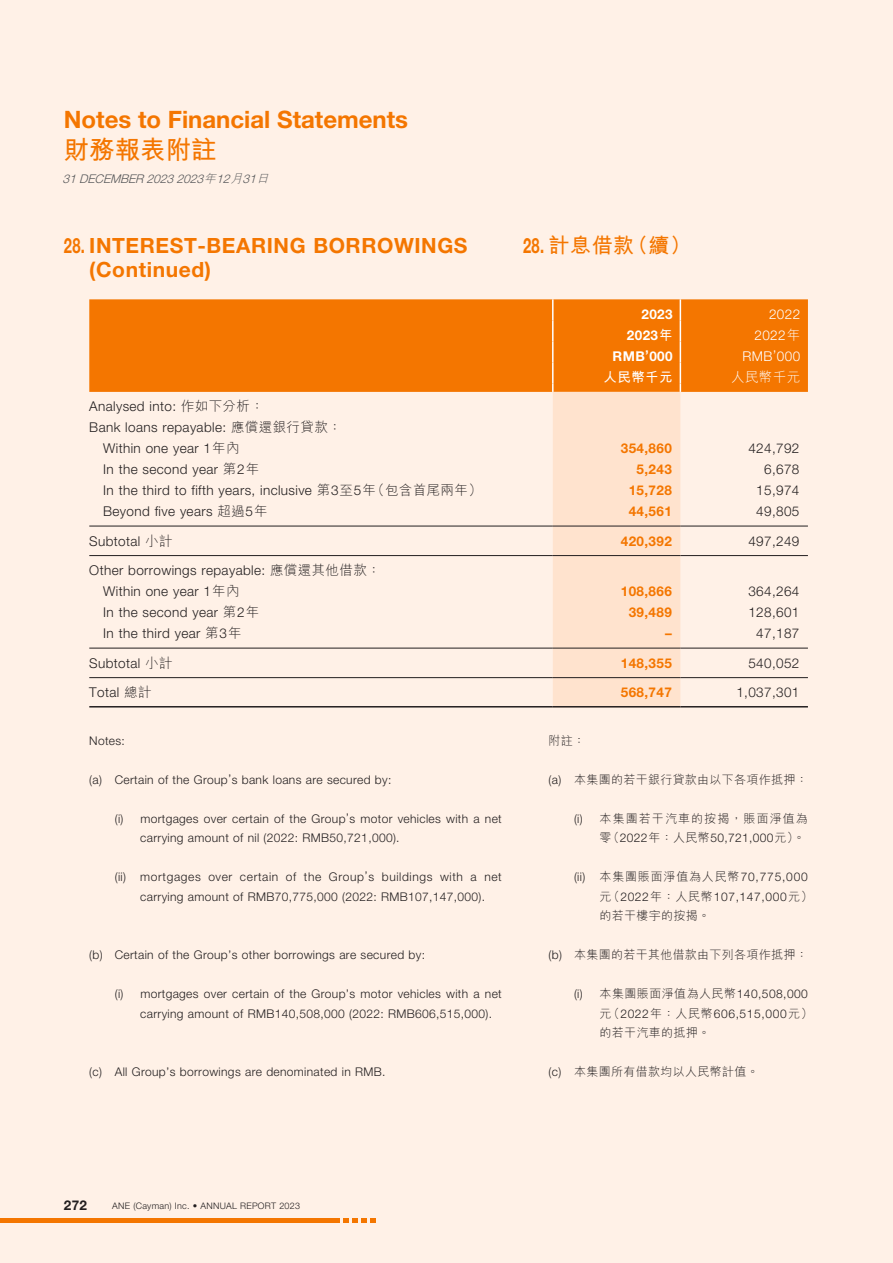
<style>
.page{position:relative;width:893px;height:1263px;background:#fff1e7}
.page>*{position:absolute;margin:0;border:0;box-sizing:border-box;transform-origin:0 0}
.t1{font:700 25.5px "M Hei HK";color:#f47600}
.t2{font:700 24px "Helvetica Neue LT Std";color:#f47600}
.t3{font:700 21px/24px "Helvetica Neue LT Std";letter-spacing:.03em;color:#f47600;scale:.7 1}
.t4{font:700 21px "M Hei HK";color:#f47600}
.t5{font:300 13.5px/21px "Helvetica Neue LT Std";letter-spacing:.03em;color:#231f20}
.t6{font:700 13.5px "Helvetica Neue LT Std";letter-spacing:.03em;color:#f47600}
.t7{font:700 13.5px "Helvetica Neue LT Std";letter-spacing:.03em;color:#fff}
.t8{font:300 13.5px "Helvetica Neue LT Std";letter-spacing:.03em;color:#fff}
.t9{font:700 13.5px "M Hei HK";letter-spacing:.03em;color:#fff}
.t10{font:300 13.5px "M Hei HK";letter-spacing:.03em;color:#fff}
.t11{font:700 13.5px "Helvetica Neue LT Std";color:#231f20}
.t12{font:300 12px/19.5px "Helvetica Neue LT Std";letter-spacing:.03em;color:#231f20}
.t13{font:300 12px/19.5px "Helvetica Neue LT Std";letter-spacing:.05em;color:#231f20}
.t14{font:300 12px/19.5px "Helvetica Neue LT Std";letter-spacing:.055em;color:#231f20}
.t15{font:300 12px "M Hei HK";letter-spacing:.03em;color:#231f20}
.t16{font:italic 300 12px "Helvetica Neue LT Std";color:#57585a}
.t17{font:300 12px "M Hei HK";letter-spacing:.09em;color:#231f20}
.t18{font:300 9px "Helvetica Neue LT Std";letter-spacing:.03em;color:#231f20}
.s1{font-family:"M Hei HK"}
.s2{font-family:"Helvetica Neue LT Std"}
.s3{font-weight:700}
</style>
<div class="page">
<svg style="left:344px;top:1218px;width:32px;height:4px"></svg>
<hr style="left:0;top:1218px;width:340px;height:4px;background:#f47600">
<div style="left:89px;top:299px;width:719px;height:93px;background:#f47600"></div>
<svg style="left:552px;top:299px;width:129px;height:407px"></svg>
<hr style="left:89px;top:526px;width:464px;height:1px;background:#231f20">
<hr style="left:553px;top:526px;width:127px;height:1px;background:#231f20">
<hr style="left:680px;top:526px;width:128px;height:1px;background:#231f20">
<hr style="left:89px;top:555px;width:464px;height:1px;background:#231f20">
<hr style="left:553px;top:555px;width:127px;height:1px;background:#231f20">
<hr style="left:680px;top:555px;width:128px;height:1px;background:#231f20">
<hr style="left:89px;top:648px;width:464px;height:1px;background:#231f20">
<hr style="left:553px;top:648px;width:127px;height:1px;background:#231f20">
<hr style="left:680px;top:648px;width:128px;height:1px;background:#231f20">
<hr style="left:89px;top:677px;width:464px;height:1px;background:#231f20">
<hr style="left:553px;top:677px;width:127px;height:1px;background:#231f20">
<hr style="left:680px;top:677px;width:128px;height:1px;background:#231f20">
<hr style="left:89px;top:706px;width:464px;height:1px;background:#231f20">
<hr style="left:553px;top:706px;width:127px;height:1px;background:#231f20">
<hr style="left:680px;top:706px;width:128px;height:1px;background:#231f20">
<h2 class="t2" style="left:64px;top:104px;width:346px">Notes to Financial Statements</h2>
<h1 class="t1" style="left:64px;top:131px;width:154px">財務報表附註</h1>
<p class="t16" style="left:63px;top:171px;width:211px">31DECEMBER 20232023<span class="s1">年</span>12<span class="s1">月</span>31<span class="s1">日</span></p>
<h3 class="t3" style="left:89px;top:233px;width:542px;text-indent:-26px">28. INTEREST-BEARING BORROWINGS (Continued)</h3>
<h3 class="t4" style="left:523px;top:230px;width:170px"><span class="s2">28.</span> 計息借款（續）</h3>
<p class="t7" style="left:641px;top:305px;width:33px">2023</p>
<p class="t8" style="left:769px;top:306px;width:33px">2022</p>
<p class="t7" style="left:627px;top:326px;width:47px">2023<span class="s1">年</span></p>
<p class="t8" style="left:754px;top:327px;width:47px">2022<span class="s1">年</span></p>
<p class="t7" style="left:613px;top:347px;width:62px">RMB’000</p>
<p class="t8" style="left:742px;top:348px;width:59px">RMB’000</p>
<p class="t9" style="left:604px;top:367px;width:71px">人民幣千元</p>
<p class="t10" style="left:731px;top:370px;width:71px">人民幣千元</p>
<p class="t5" style="left:89px;top:396px;width:176px">Analysed into: <span class="s1">作如下分析：</span></p>
<p class="t5" style="left:89px;top:417px;width:254px">Bank loans repayable: <span class="s1">應償還銀行貸款：</span></p>
<p class="t5" style="left:103px;top:438px;width:138px">Within one year 1<span class="s1">年內</span></p>
<p class="t6" style="left:621px;top:440px;width:53px">354,860</p>
<p class="t5" style="left:748px;top:438px;width:53px">424,792</p>
<p class="t5" style="left:103px;top:459px;width:158px">In the second year <span class="s1">第</span>2<span class="s1">年</span></p>
<p class="t6" style="left:637px;top:461px;width:37px">5,243</p>
<p class="t5" style="left:764px;top:459px;width:37px">6,678</p>
<p class="t5" style="left:103px;top:480px;width:380px">In the third to fifth years, inclusive <span class="s1">第</span>3<span class="s1">至</span>5<span class="s1">年（包含首尾兩年）</span></p>
<p class="t6" style="left:629px;top:482px;width:45px">15,728</p>
<p class="t5" style="left:756px;top:480px;width:45px">15,974</p>
<p class="t5" style="left:103px;top:501px;width:166px">Beyond five years <span class="s1">超過</span>5<span class="s1">年</span></p>
<p class="t6" style="left:629px;top:503px;width:45px">44,561</p>
<p class="t5" style="left:756px;top:501px;width:45px">49,805</p>
<p class="t5" style="left:89px;top:530px;width:85px">Subtotal <span class="s1">小計</span></p>
<p class="t6" style="left:621px;top:532px;width:53px">420,392</p>
<p class="t5" style="left:748px;top:530px;width:53px">497,249</p>
<p class="t5" style="left:103px;top:560px;width:279px;text-indent:-14px">Other borrowings repayable: <span class="s1">應償還其他借款：<br></span>Within one year 1<span class="s1">年內</span></p>
<p class="t6" style="left:621px;top:583px;width:53px">108,866</p>
<p class="t5" style="left:748px;top:581px;width:53px">364,264</p>
<p class="t5" style="left:103px;top:602px;width:158px">In the second year <span class="s1">第</span>2<span class="s1">年</span></p>
<p class="t6" style="left:629px;top:604px;width:45px">39,489</p>
<p class="t5" style="left:748px;top:602px;width:53px">128,601</p>
<p class="t5" style="left:103px;top:623px;width:140px">In the third year <span class="s1">第</span>3<span class="s1">年</span></p>
<p class="t6" style="left:665px;top:625px;width:8px">–</p>
<p class="t5" style="left:756px;top:623px;width:45px">47,187</p>
<p class="t5" style="left:89px;top:652px;width:85px">Subtotal <span class="s1">小計</span></p>
<p class="t6" style="left:621px;top:655px;width:53px">148,355</p>
<p class="t5" style="left:748px;top:652px;width:53px">540,052</p>
<p class="t5" style="left:89px;top:682px;width:64px">Total <span class="s1">總計</span></p>
<p class="t6" style="left:621px;top:684px;width:53px">568,747</p>
<p class="t5" style="left:736px;top:682px;width:65px">1,037,301</p>
<p class="t12" style="left:89px;top:730px;width:37px">Notes:</p>
<p class="t12" style="left:89px;top:769px;width:304px">(a) Certain of the Group’s bank loans are secured by:</p>
<p class="t12" style="left:140px;top:808px;width:363px;text-indent:-26px">(i) mortgages over certain of the Group’s motor vehicles with a net carrying amount of nil (2022: RMB50,721,000).</p>
<p class="t13" style="left:140px;top:867px;width:363px;text-indent:-26px">(ii) mortgages over certain of the Group’s buildings with a net carrying amount of RMB70,775,000 (2022: RMB107,147,000).</p>
<p class="t15" style="left:549px;top:734px;width:38px">附註：</p>
<p class="t15" style="left:549px;top:773px;width:261px"><span class="s2">(a)</span> 本集團的若干銀行貸款由以下各項作抵押：</p>
<p class="t17" style="left:574px;top:812px;width:235px"><span class="s2">(i)</span> 本集團若干汽車的按揭，賬面淨值為</p>
<p class="t12" style="left:600px;top:828px;width:207px"><span class="s1">零（</span>2022<span class="s1">年：人民幣</span>50,721,000<span class="s1">元）。</span></p>
<p class="t14" style="left:600px;top:867px;width:215px;text-indent:-26px">(ii) <span class="s1">本集團賬面淨值為人民幣</span>70,775,000<span class="s1">元（</span>2022<span class="s1">年：人民幣</span>107,147,000<span class="s1">元）</span></p>
<p class="t15" style="left:600px;top:910px;width:112px">的若干樓宇的按揭。</p>
<p class="t15" style="left:549px;top:949px;width:261px"><span class="s2">(b)</span> 本集團的若干其他借款由下列各項作抵押：</p>
<p class="t14" style="left:600px;top:984px;width:215px;text-indent:-26px">(i) <span class="s1">本集團賬面淨值為人民幣</span>140,508,000<span class="s1">元（</span>2022<span class="s1">年：人民幣</span>606,515,000<span class="s1">元）</span></p>
<p class="t15" style="left:600px;top:1027px;width:112px">的若干汽車的抵押。</p>
<p class="t15" style="left:549px;top:1066px;width:212px"><span class="s2">(c)</span> 本集團所有借款均以人民幣計值。</p>
<p class="t12" style="left:89px;top:945px;width:337px">(b) Certain of the Group’s other borrowings are secured by:</p>
<p class="t12" style="left:140px;top:984px;width:363px;text-indent:-26px">(i) mortgages over certain of the Group’s motor vehicles with a net carrying amount of RMB140,508,000 (2022: RMB606,515,000).</p>
<p class="t12" style="left:89px;top:1062px;width:298px">(c) All Group’s borrowings are denominated in RMB.</p>
<p class="t11" style="left:64px;top:1197px;width:25px">272</p>
<p class="t18" style="left:112px;top:1200px;width:189px">ANE (Cayman) Inc. <span class="s3">•</span> ANNUAL REPORT 2023</p>
</div>
